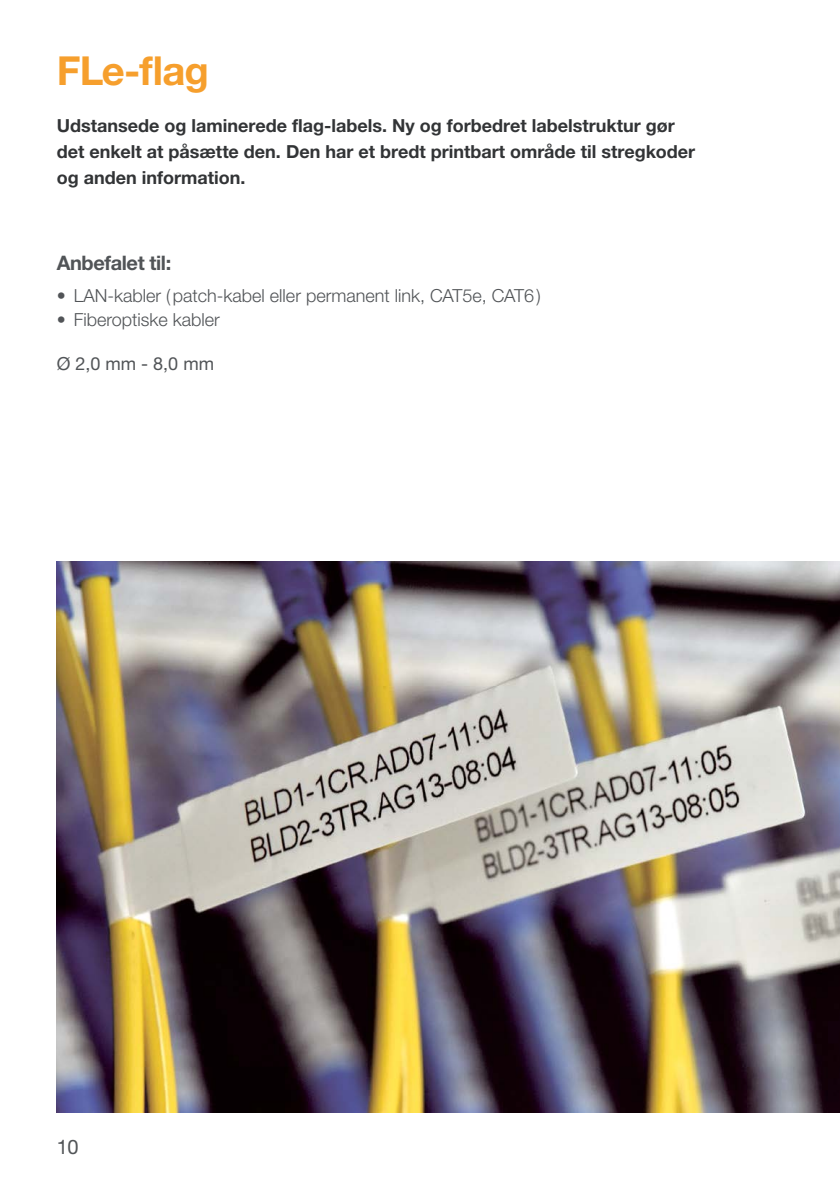
<style>
.page{position:relative;width:840px;height:1191px;background:#fff}
.page>*{position:absolute;margin:0;border:0;box-sizing:border-box;transform-origin:0 0}
.t1{font:700 40px "Helvetica Neue LTW1 G";color:#f69f2d}
.t2{font:700 20px "Helvetica Neue LTW1 G";letter-spacing:-.02em;color:#515457}
.t3{font:20px "Helvetica Neue LTW1 G";color:#515457}
.t4{font:700 18px/26px "Helvetica Neue LTW1 G";color:#323436}
.t5{font:300 18px "Helvetica Neue LTW1 G";color:#515457}
.t6{font:18px "Helvetica Neue LTW1 G";color:#515457}
</style>
<div class="page">
<img style="left:57px;top:561px;width:782px;height:552px">
<h1 class="t1" style="left:57px;top:46px;width:154px">FLe-flag</h1>
<p class="t4" style="left:57px;top:112px;width:639px">Udstansede og laminerede flag-labels. Ny og forbedret labelstruktur gør det enkelt at påsætte den. Den har et bredt printbart område til stregkoder og anden information.</p>
<p class="t2" style="left:57px;top:250px;width:116px">Anbefalet til:</p>
<p class="t5" style="left:57px;top:285px;width:485px">• LAN-kabler (patch-kabel eller permanent link, CAT5e, CAT6)</p>
<p class="t5" style="left:57px;top:309px;width:165px">• Fiberoptiske kabler</p>
<p class="t6" style="left:57px;top:352px;width:159px">Ø 2,0 mm - 8,0 mm</p>
<p class="t3" style="left:57px;top:1134px;width:23px">10</p>
</div>
